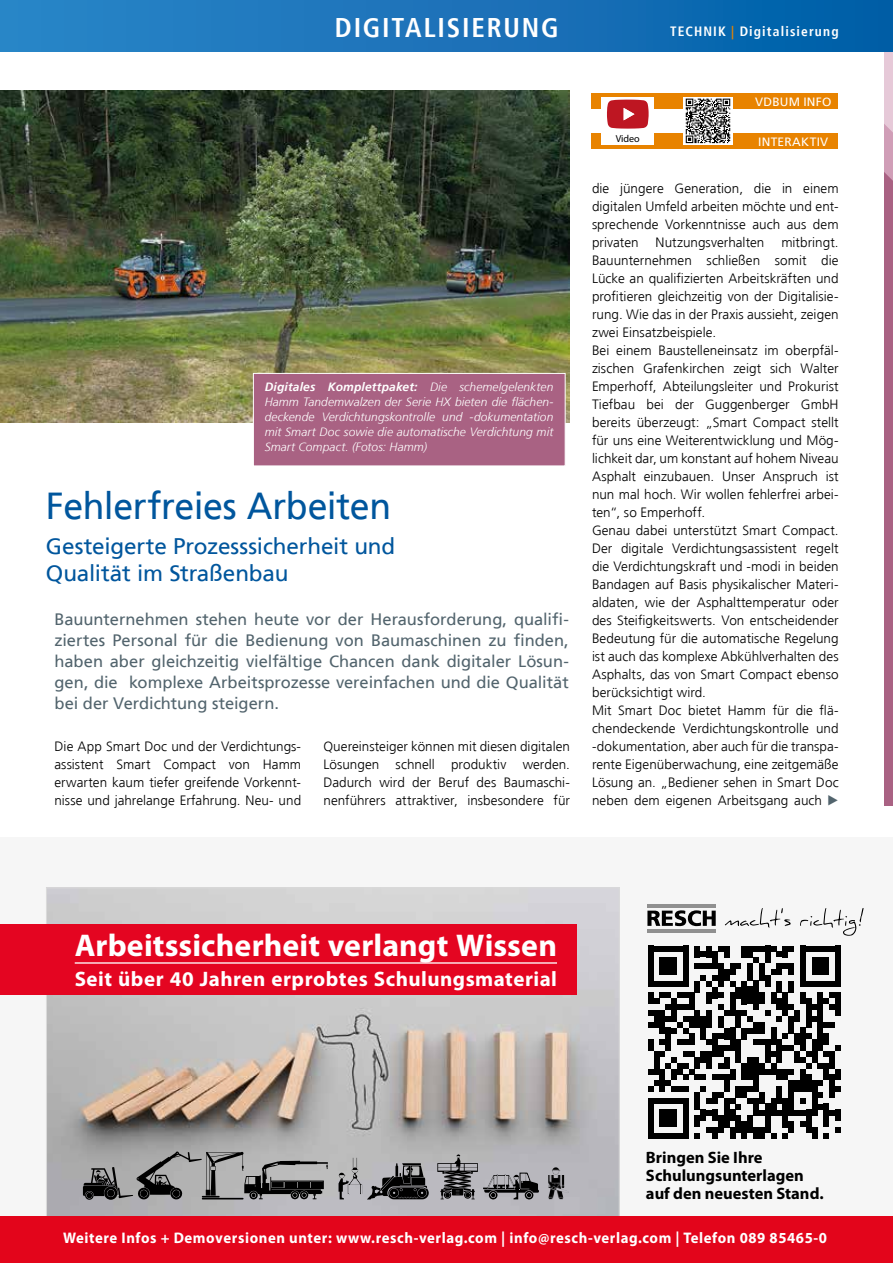
<style>
.page{position:relative;width:893px;height:1263px;background:#fff}
.page>*{position:absolute;margin:0;border:0;box-sizing:border-box;transform-origin:0 0}
.t1{font:37.5px "Frutiger LT";letter-spacing:-.01em;color:#00569d;scale:.95 1}
.t2{font:700 31.5px "Myriad Pro";letter-spacing:.005em;color:#fff}
.t3{font:700 condensed 27px "Frutiger LT";letter-spacing:.065em;color:#fff}
.t4{font:22.5px/27px "Frutiger LT";letter-spacing:-.005em;color:#00569d}
.t5{font:700 21px "Myriad Pro";letter-spacing:.025em;color:#fff}
.t6{font:16.5px/21px "Frutiger LT";letter-spacing:-.005em;color:#52646d;text-align:justify}
.t7{font:700 16.5px/18px "Myriad Pro";color:#000}
.t8{font:700 15.45px "Myriad Pro";letter-spacing:.04em;color:#fff;scale:.96 1}
.t9{font:300 13.5px/18px "Frutiger LT";letter-spacing:.005em;color:#000;text-align:justify}
.t10{font:700 condensed 13.5px "Frutiger LT";letter-spacing:.085em;color:#fff}
.t11{font:italic 300 12px/15px "Frutiger LT";letter-spacing:.005em;color:#fff;text-align:justify}
.t12{font:12px "Frutiger LT";letter-spacing:.02em;color:#fff}
.t13{font:10.05px "Myriad Pro";color:#000}
.s1{color:#e88300}
.s2{font-weight:700}
</style>
<div class="page">
<div style="left:884px;top:0;width:9px;height:806px;background:#a96283"></div>
<svg style="left:776px;top:51px;width:117px;height:130px"></svg>
<img style="left:0;top:91px;width:570px;height:331px">
<div style="left:0;top:0;width:893px;height:51px;background:linear-gradient(to right,#2e86c9,#025fa8)"></div>
<div style="left:591px;top:133px;width:247px;height:16px;background:#e88300"></div>
<div style="left:591px;top:94px;width:247px;height:15px;background:#e88300"></div>
<div style="left:602px;top:97px;width:52px;height:48px;background:#fff"></div>
<svg style="left:607px;top:100px;width:42px;height:29px"></svg>
<div style="left:683px;top:97px;width:50px;height:48px;background:#fff"></div>
<svg style="left:685px;top:98px;width:46px;height:46px"></svg>
<svg style="left:686px;top:99px;width:44px;height:44px"></svg>
<div style="left:253px;top:373px;width:312px;height:93px;background:#a96283;border:1px solid #fff"></div>
<svg style="left:46px;top:887px;width:574px;height:329px"></svg>
<div style="left:0;top:924px;width:577px;height:71px;background:#e40521"></div>
<hr style="left:75px;top:962px;width:482px;height:2px;background:#fff">
<svg style="left:437px;top:1154px;width:102px;height:45px"></svg>
<img style="left:548px;top:1167px;width:13px;height:23px">
<svg style="left:83px;top:1151px;width:245px;height:49px"></svg>
<svg style="left:368px;top:1163px;width:61px;height:36px"></svg>
<svg style="left:339px;top:1158px;width:23px;height:41px"></svg>
<div style="left:648px;top:1098px;width:6px;height:29px;background:#000"></div>
<div style="left:648px;top:1127px;width:6px;height:12px;background:#000"></div>
<div style="left:659px;top:1109px;width:6px;height:18px;background:#000"></div>
<div style="left:665px;top:1109px;width:6px;height:18px;background:#000"></div>
<div style="left:671px;top:1109px;width:6px;height:18px;background:#000"></div>
<svg style="left:654px;top:1133px;width:29px;height:6px"></svg>
<div style="left:683px;top:1098px;width:6px;height:29px;background:#000"></div>
<div style="left:683px;top:1127px;width:6px;height:12px;background:#000"></div>
<div style="left:694px;top:1115px;width:6px;height:12px;background:#000"></div>
<svg style="left:694px;top:1133px;width:6px;height:6px"></svg>
<div style="left:700px;top:1109px;width:6px;height:12px;background:#000"></div>
<svg style="left:706px;top:1127px;width:6px;height:6px"></svg>
<div style="left:712px;top:1109px;width:6px;height:12px;background:#000"></div>
<div style="left:712px;top:1127px;width:6px;height:12px;background:#000"></div>
<div style="left:718px;top:1115px;width:6px;height:12px;background:#000"></div>
<svg style="left:718px;top:1127px;width:6px;height:6px"></svg>
<div style="left:724px;top:1098px;width:6px;height:29px;background:#000"></div>
<div style="left:730px;top:1109px;width:5px;height:12px;background:#000"></div>
<div style="left:730px;top:1127px;width:5px;height:12px;background:#000"></div>
<div style="left:735px;top:1115px;width:6px;height:12px;background:#000"></div>
<div style="left:741px;top:1127px;width:6px;height:12px;background:#000"></div>
<div style="left:747px;top:1115px;width:6px;height:12px;background:#000"></div>
<svg style="left:735px;top:1121px;width:18px;height:12px"></svg>
<div style="left:753px;top:1127px;width:6px;height:12px;background:#000"></div>
<div style="left:759px;top:1127px;width:6px;height:12px;background:#000"></div>
<div style="left:765px;top:1104px;width:6px;height:23px;background:#000"></div>
<svg style="left:765px;top:1127px;width:11px;height:12px"></svg>
<div style="left:782px;top:1098px;width:6px;height:29px;background:#000"></div>
<svg style="left:782px;top:1121px;width:12px;height:18px"></svg>
<div style="left:806px;top:1109px;width:6px;height:18px;background:#000"></div>
<svg style="left:800px;top:1121px;width:12px;height:12px"></svg>
<div style="left:812px;top:1127px;width:5px;height:12px;background:#000"></div>
<div style="left:823px;top:1104px;width:6px;height:23px;background:#000"></div>
<svg style="left:823px;top:1133px;width:6px;height:6px"></svg>
<svg style="left:648px;top:946px;width:193px;height:169px"></svg>
<div style="left:835px;top:1109px;width:6px;height:12px;background:#000"></div>
<svg style="left:835px;top:1127px;width:6px;height:6px"></svg>
<svg style="left:725px;top:908px;width:66px;height:20px"></svg>
<svg style="left:800px;top:908px;width:64px;height:28px"></svg>
<svg style="left:647px;top:910px;width:69px;height:16px"></svg>
<hr style="left:647px;top:904px;width:69px;height:3px;background:#909090">
<hr style="left:647px;top:929px;width:69px;height:3px;background:#909090">
<div style="left:0;top:1216px;width:893px;height:47px;background:#e3051b"></div>
<h3 class="t3" style="left:335px;top:12px;width:225px">DIGITALISIERUNG</h3>
<p class="t10" style="left:670px;top:24px;width:170px">TECHNIK <span class="s1">|</span> Digitalisierung</p>
<p class="t11" style="left:265px;top:379px;width:290px"><span class="s2">Digitales Komplettpaket:</span> Die schemelgelenkten Hamm Tandemwalzen der Serie HX bieten die flächen&shy;deckende Verdichtungskontrolle und -dokumentation mit Smart Doc sowie die automatische Verdichtung mit Smart Compact. (Fotos: Hamm)</p>
<h1 class="t1" style="left:46px;top:484px;width:365px">Fehlerfreies Arbeiten</h1>
<h3 class="t4" style="left:46px;top:532px;width:351px">Gesteigerte Prozesssicherheit und<br>Qualität im Straßenbau</h3>
<p class="t6" style="left:55px;top:609px;width:516px">Bauunternehmen stehen heute vor der Herausforderung, qualifi&shy;ziertes Personal für die Bedienung von Baumaschinen zu finden, haben aber gleichzeitig vielfältige Chancen dank digitaler Lösun&shy;gen, die komplexe Arbeitsprozesse vereinfachen und die Qualität bei der Verdichtung steigern.</p>
<p class="t9" style="left:55px;top:738px;width:248px">Die App Smart Doc und der Verdichtungs&shy;assistent Smart Compact von Hamm erwarten kaum tiefer greifende Vorkennt&shy;nisse und jahrelange Erfahrung. Neu- und</p>
<p class="t9" style="left:323px;top:738px;width:248px">Quereinsteiger können mit diesen digitalen Lösungen schnell produktiv werden.<br>Dadurch wird der Beruf des Baumaschi&shy;nenführers attraktiver, insbesondere für</p>
<p class="t12" style="left:755px;top:95px;width:78px">VDBUM INFO</p>
<p class="t13" style="left:616px;top:132px;width:26px">Video</p>
<p class="t12" style="left:758px;top:134px;width:72px">INTERAKTIV</p>
<p class="t9" style="left:592px;top:180px;width:248px">die jüngere Generation, die in einem digitalen Umfeld arbeiten möchte und ent&shy;sprechende Vorkenntnisse auch aus dem privaten</p>
<p class="t9" style="left:592px;top:234px;width:248px;text-align:left;text-indent:189px">mitbringt.<br>Bauunternehmen schließen somit die Lücke an qualifizierten Arbeitskräften und profitieren gleichzeitig von der Digitalisie&shy;rung. Wie das in der Praxis aussieht, zeigen zwei Einsatzbeispiele.<br>Bei einem Baustelleneinsatz im oberpfäl&shy;zischen Grafenkirchen zeigt sich Walter Emperhoff, Abteilungsleiter und Prokurist Tiefbau bei der Guggenberger GmbH bereits überzeugt: „Smart Compact stellt für uns eine Weiterentwicklung und Mög&shy;lichkeit dar, um konstant auf hohem Niveau Asphalt einzubauen. Unser Anspruch ist nun mal hoch. Wir wollen fehlerfrei arbei&shy;ten“, so Emperhoff.<br>Genau dabei unterstützt Smart Compact.<br>Der digitale Verdichtungsassistent regelt die Verdichtungskraft und -modi in beiden Bandagen auf Basis physikalischer Materi&shy;aldaten, wie der Asphalttemperatur oder des Steifigkeitswerts. Von entscheidender Bedeutung für die automatische Regelung ist auch das komplexe Abkühlverhalten des Asphalts, das von Smart Compact ebenso berücksichtigt wird.<br>Mit Smart Doc bietet Hamm für die flä&shy;chendeckende Verdichtungskontrolle und -dokumentation, aber auch für die transpa&shy;rente Eigenüberwachung, eine zeitgemäße Lösung an. „Bediener sehen in Smart Doc neben dem eigenen Arbeitsgang auch</p>
<p class="t9" style="left:655px;top:234px;width:110px">Nutzungsverhalten</p>
<h2 class="t2" style="left:75px;top:925px;width:484px">Arbeitssicherheit verlangt Wissen</h2>
<h3 class="t5" style="left:75px;top:965px;width:484px">Seit über 40 Jahren erprobtes Schulungsmaterial</h3>
<p class="t7" style="left:646px;top:1148px;width:179px">Bringen Sie Ihre<br>Schulungsunterlagen auf den neuesten Stand.</p>
<p class="t8" style="left:63px;top:1228px;width:797px">Weitere Infos + Demoversionen unter: www.resch-verlag.com | info@resch-verlag.com | Telefon 089 85465-0</p>
</div>
